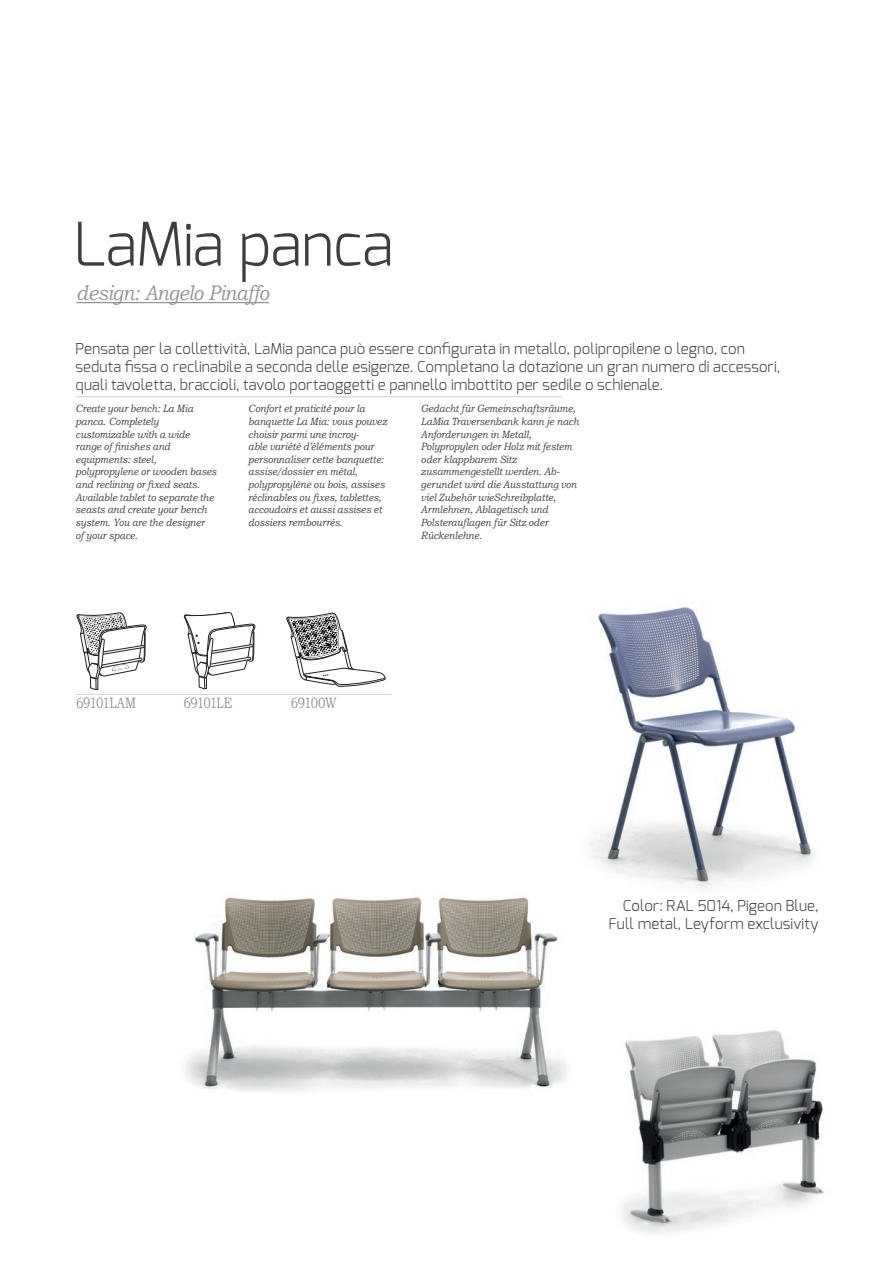
<style>
.page{position:relative;width:893px;height:1263px;background:#fff}
.page>*{position:absolute;margin:0;border:0;box-sizing:border-box;transform-origin:0 0}
.t1{font:300 60px "Exo";letter-spacing:-.015em;color:#3e3e3f}
.t2{font:italic 21px "Bookman Old Style";letter-spacing:-.025em;color:#939598;scale:.9 1}
.t3{font:300 15px/18px "Exo";color:#3e3e3f}
.t4{font:15px "Bookman Old Style";letter-spacing:-.045em;color:#939598;scale:.8 1}
.t5{font:italic 10.5px/12.6px "Bookman Old Style";letter-spacing:-.005em;color:#3e3e3f;scale:.9 1}
</style>
<div class="page">
<hr style="left:76px;top:396px;width:486px;height:1px;background:#d1d2d4">
<hr style="left:76px;top:694px;width:316px;height:1px;background:#d1d2d4">
<svg style="left:184px;top:612px;width:71px;height:77px"></svg>
<svg style="left:286px;top:612px;width:100px;height:74px"></svg>
<img style="left:590px;top:607px;width:225px;height:282px">
<hr style="left:76px;top:302px;width:193px;height:1px;background:#939598">
<img style="left:183px;top:897px;width:384px;height:195px">
<img style="left:623px;top:1030px;width:201px;height:204px">
<svg style="left:77px;top:612px;width:69px;height:78px"></svg>
<h1 class="t1" style="left:73px;top:205px;width:322px">LaMia panca</h1>
<h2 class="t2" style="left:76px;top:279px;width:216px">design: Angelo Pinaffo</h2>
<p class="t3" style="left:76px;top:340px;width:706px">Pensata per la collettività, LaMia panca può essere configurata in metallo, polipropilene o legno, con seduta fissa o reclinabile a seconda delle esigenze. Completano la dotazione un gran numero di accessori, quali tavoletta, braccioli, tavolo portaoggetti e pannello imbottito per sedile o schienale.</p>
<p class="t5" style="left:76px;top:402px;width:158px">Create your bench: La Mia panca. Completely customizable with a wide range of finishes and equipments: steel, polypropylene or wooden bases and reclining or fixed seats.<br>Available tablet to separate the seasts and create your bench system. You are the designer<br>of your space.</p>
<p class="t5" style="left:248px;top:402px;width:156px">Confort et praticité pour la banquette La Mia: vous pouvez choisir parmi une incroy-<br>able variété d’éléments pour personnaliser cette banquette: assise/dossier en métal, polypropylène ou bois, assises réclinables ou fixes, tablettes, accoudoirs et aussi assises et dossiers rembourrés.</p>
<p class="t5" style="left:421px;top:402px;width:177px">Gedacht für Gemeinschaftsräume,<br>LaMia Traversenbank kann je nach<br>Anforderungen in Metall,<br>Polypropylen oder Holz mit festem oder klappbarem Sitz zusammengestellt werden. Ab&shy;gerundet wird die Ausstattung von viel Zubehör wieSchreibplatte,<br>Armlehnen, Ablagetisch und<br>Polsterauflagen für Sitz oder<br>Rückenlehne.</p>
<h3 class="t4" style="left:76px;top:693px;width:77px">69101LAM</h3>
<h3 class="t4" style="left:183px;top:693px;width:63px">69101LE</h3>
<h3 class="t4" style="left:291px;top:693px;width:59px">69100W</h3>
<h3 class="t3" style="left:609px;top:896px;width:211px;text-align:right">Color: RAL 5014, Pigeon Blue,<br>Full metal, Leyform exclusivity</h3>
</div>
